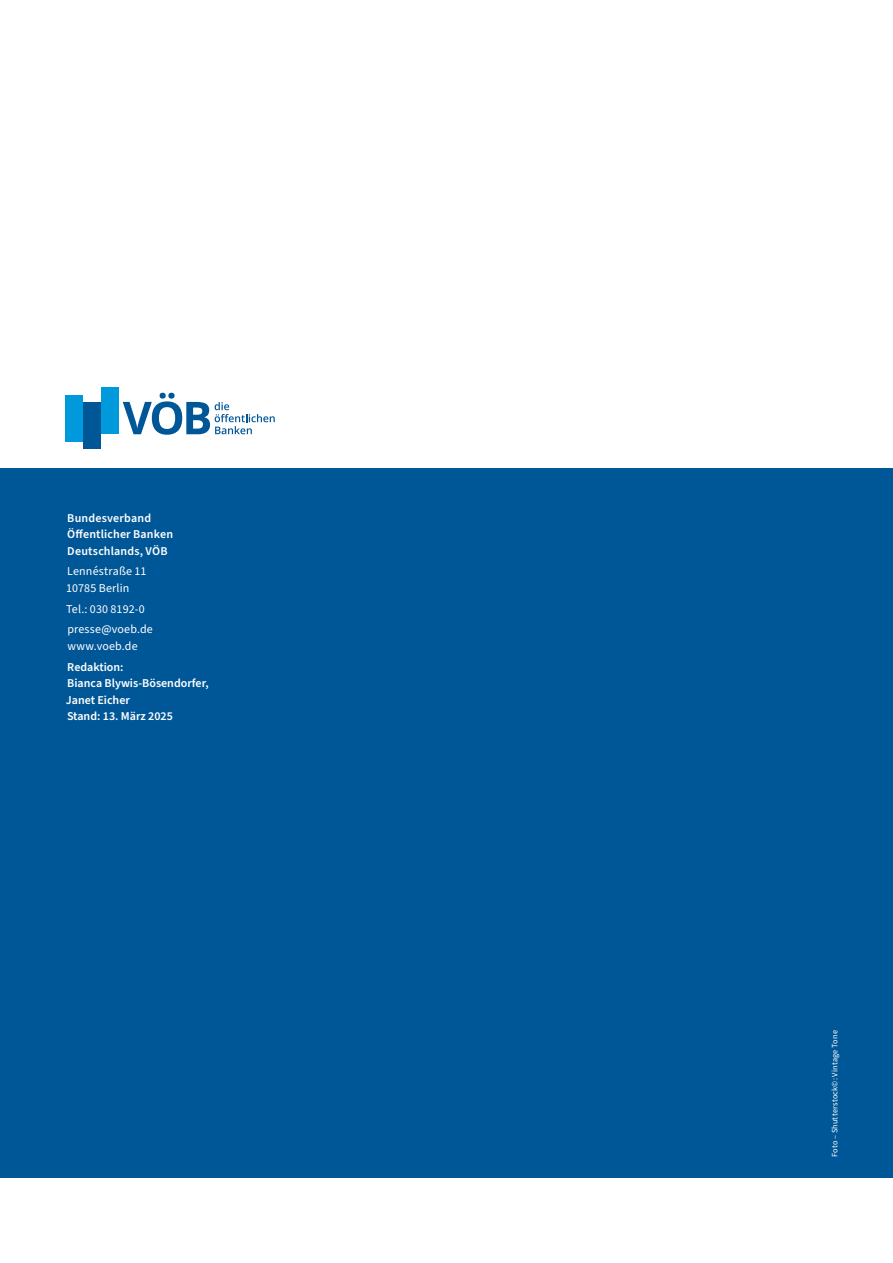
<style>
.page{position:relative;width:893px;height:1263px;background:#fff}
.page>*{position:absolute;margin:0;border:0;box-sizing:border-box;transform-origin:0 0}
._08_Adressinfos_DIN_REg_8_5_12_5{font:600 12px/16.5px "Source Sans Pro";color:#fff}
._08_Adressinfos_DIN_REg_8_5_12_5-2{font:12px/16.5px "Source Sans Pro";letter-spacing:.015em;color:#fff}
._10_Produktkennung{font:8.25px "Source Sans Pro";letter-spacing:.02em;color:#fff}
</style>
<div class="page">
<div style="left:0;top:469px;width:893px;height:709px;background:#005798"></div>
<div style="left:65px;top:395px;width:18px;height:46px;background:#0099dc"></div>
<div style="left:83px;top:402px;width:18px;height:47px;background:#005798"></div>
<div style="left:101px;top:388px;width:18px;height:46px;background:#0099dc"></div>
<svg style="left:123px;top:393px;width:152px;height:42px"></svg>
<p class="_08_Adressinfos_DIN_REg_8_5_12_5" style="left:67px;top:510px;width:108px">Bundesverband<br>Öffentlicher Banken<br>Deutschlands, VÖB</p>
<p class="_08_Adressinfos_DIN_REg_8_5_12_5-2" style="left:66px;top:563px;width:82px">Lennéstraße 11<br>10785 Berlin</p>
<p class="_08_Adressinfos_DIN_REg_8_5_12_5-2" style="left:66px;top:601px;width:80px">Tel.: 030 8192-0</p>
<p class="_08_Adressinfos_DIN_REg_8_5_12_5-2" style="left:67px;top:622px;width:87px">presse@voeb.de www.voeb.de</p>
<p class="_08_Adressinfos_DIN_REg_8_5_12_5" style="left:66px;top:659px;width:144px">Redaktion:<br>Bianca Blywis-Bösendorfer,<br>Janet Eicher</p>
<p class="_08_Adressinfos_DIN_REg_8_5_12_5" style="left:67px;top:708px;width:107px">Stand: 13. März 2025</p>
<p class="_10_Produktkennung" style="left:829px;top:1157px;width:128px;rotate:-90deg">Foto – Shutterstock©: Vintage Tone</p>
</div>
